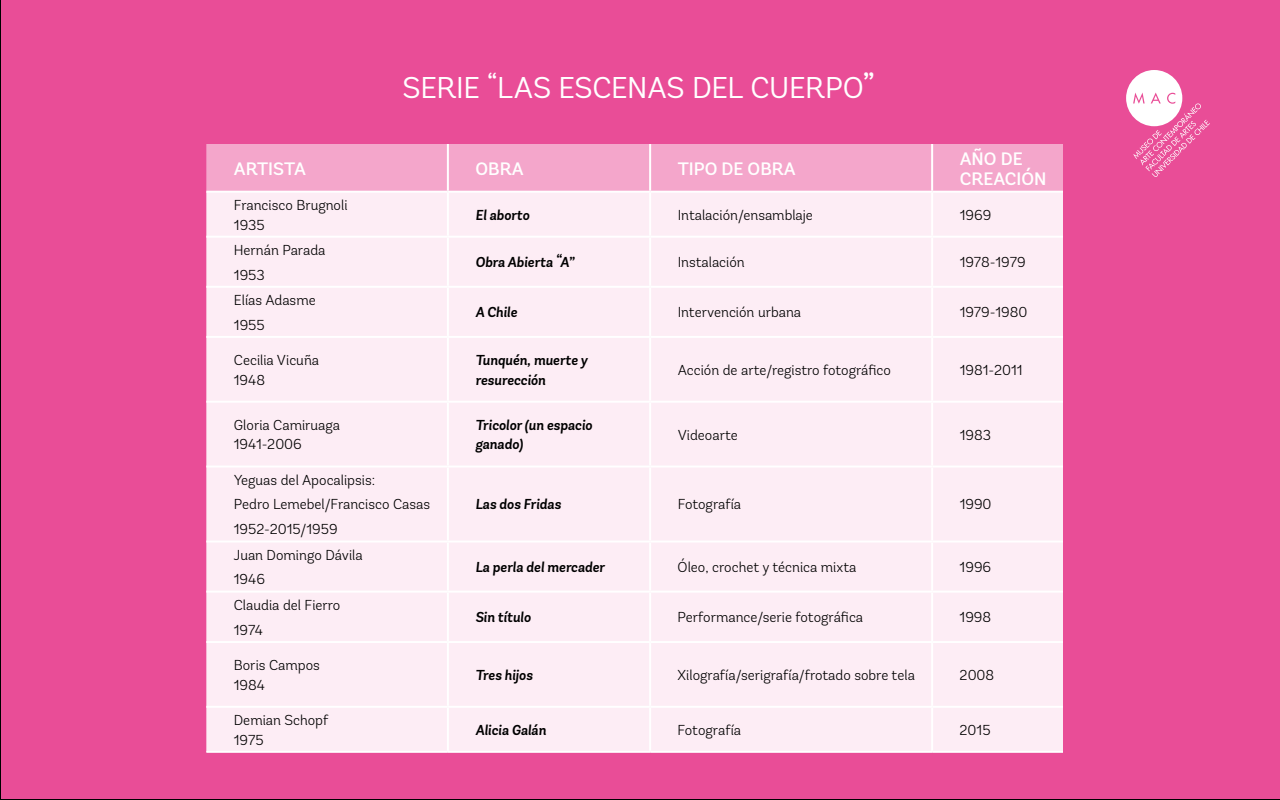
<style>
.page{position:relative;width:1280px;height:800px;background:#e94d97}
.page>*{position:absolute;margin:0;border:0;box-sizing:border-box;transform-origin:0 0}
.t1{font:30px "Andes";letter-spacing:-.01em;color:#fff}
.t2{font:500 18px/19.8px "Andes";color:#fff}
.t3{font:300 14.4px/24.9px "Andes";color:#000}
.t4{font:italic 600 14.4px/19.8px "Andes";color:#000}
.s1{font-size:36px}
</style>
<div class="page">
<svg style="left:1126px;top:70px;width:84px;height:107px"></svg>
<div style="left:206px;top:144px;width:857px;height:47px;background:#f4a6cb"></div>
<div style="left:206px;top:193px;width:857px;height:558px;background:#fdedf5"></div>
<hr style="left:447px;top:144px;width:2px;height:47px;background:#fff">
<hr style="left:649px;top:144px;width:2px;height:47px;background:#fff">
<hr style="left:931px;top:144px;width:2px;height:47px;background:#fff">
<hr style="left:206px;top:191px;width:242px;height:2px;background:#fff">
<hr style="left:448px;top:191px;width:202px;height:2px;background:#fff">
<hr style="left:447px;top:193px;width:2px;height:43px;background:#fff">
<hr style="left:650px;top:191px;width:282px;height:2px;background:#fff">
<hr style="left:649px;top:193px;width:2px;height:43px;background:#fff">
<hr style="left:932px;top:191px;width:131px;height:2px;background:#fff">
<hr style="left:931px;top:193px;width:2px;height:43px;background:#fff">
<hr style="left:206px;top:236px;width:242px;height:2px;background:#fff">
<hr style="left:448px;top:236px;width:202px;height:2px;background:#fff">
<hr style="left:447px;top:238px;width:2px;height:48px;background:#fff">
<hr style="left:650px;top:236px;width:282px;height:2px;background:#fff">
<hr style="left:649px;top:238px;width:2px;height:48px;background:#fff">
<hr style="left:932px;top:236px;width:131px;height:2px;background:#fff">
<hr style="left:931px;top:238px;width:2px;height:48px;background:#fff">
<hr style="left:206px;top:286px;width:242px;height:2px;background:#fff">
<hr style="left:448px;top:286px;width:202px;height:2px;background:#fff">
<hr style="left:447px;top:288px;width:2px;height:48px;background:#fff">
<hr style="left:650px;top:286px;width:282px;height:2px;background:#fff">
<hr style="left:649px;top:288px;width:2px;height:48px;background:#fff">
<hr style="left:932px;top:286px;width:131px;height:2px;background:#fff">
<hr style="left:931px;top:288px;width:2px;height:48px;background:#fff">
<hr style="left:206px;top:336px;width:242px;height:2px;background:#fff">
<hr style="left:448px;top:336px;width:202px;height:2px;background:#fff">
<hr style="left:447px;top:338px;width:2px;height:63px;background:#fff">
<hr style="left:650px;top:336px;width:282px;height:2px;background:#fff">
<hr style="left:649px;top:338px;width:2px;height:63px;background:#fff">
<hr style="left:932px;top:336px;width:131px;height:2px;background:#fff">
<hr style="left:931px;top:338px;width:2px;height:63px;background:#fff">
<hr style="left:206px;top:401px;width:242px;height:2px;background:#fff">
<hr style="left:448px;top:401px;width:202px;height:2px;background:#fff">
<hr style="left:447px;top:403px;width:2px;height:63px;background:#fff">
<hr style="left:650px;top:401px;width:282px;height:2px;background:#fff">
<hr style="left:649px;top:403px;width:2px;height:63px;background:#fff">
<hr style="left:932px;top:401px;width:131px;height:2px;background:#fff">
<hr style="left:931px;top:403px;width:2px;height:63px;background:#fff">
<hr style="left:206px;top:466px;width:242px;height:2px;background:#fff">
<hr style="left:448px;top:466px;width:202px;height:2px;background:#fff">
<hr style="left:447px;top:468px;width:2px;height:73px;background:#fff">
<hr style="left:650px;top:466px;width:282px;height:2px;background:#fff">
<hr style="left:649px;top:468px;width:2px;height:73px;background:#fff">
<hr style="left:932px;top:466px;width:131px;height:2px;background:#fff">
<hr style="left:931px;top:468px;width:2px;height:73px;background:#fff">
<hr style="left:206px;top:541px;width:242px;height:2px;background:#fff">
<hr style="left:448px;top:541px;width:202px;height:2px;background:#fff">
<hr style="left:447px;top:543px;width:2px;height:48px;background:#fff">
<hr style="left:650px;top:541px;width:282px;height:2px;background:#fff">
<hr style="left:649px;top:543px;width:2px;height:48px;background:#fff">
<hr style="left:932px;top:541px;width:131px;height:2px;background:#fff">
<hr style="left:931px;top:543px;width:2px;height:48px;background:#fff">
<hr style="left:206px;top:591px;width:242px;height:2px;background:#fff">
<hr style="left:448px;top:591px;width:202px;height:2px;background:#fff">
<hr style="left:447px;top:593px;width:2px;height:48px;background:#fff">
<hr style="left:650px;top:591px;width:282px;height:2px;background:#fff">
<hr style="left:649px;top:593px;width:2px;height:48px;background:#fff">
<hr style="left:932px;top:591px;width:131px;height:2px;background:#fff">
<hr style="left:931px;top:593px;width:2px;height:48px;background:#fff">
<hr style="left:206px;top:641px;width:242px;height:2px;background:#fff">
<hr style="left:448px;top:641px;width:202px;height:2px;background:#fff">
<hr style="left:447px;top:643px;width:2px;height:63px;background:#fff">
<hr style="left:650px;top:641px;width:282px;height:2px;background:#fff">
<hr style="left:649px;top:643px;width:2px;height:63px;background:#fff">
<hr style="left:932px;top:641px;width:131px;height:2px;background:#fff">
<hr style="left:931px;top:643px;width:2px;height:63px;background:#fff">
<hr style="left:206px;top:706px;width:242px;height:2px;background:#fff">
<hr style="left:448px;top:706px;width:202px;height:2px;background:#fff">
<hr style="left:447px;top:708px;width:2px;height:43px;background:#fff">
<hr style="left:650px;top:706px;width:282px;height:2px;background:#fff">
<hr style="left:649px;top:708px;width:2px;height:43px;background:#fff">
<hr style="left:932px;top:706px;width:131px;height:2px;background:#fff">
<hr style="left:931px;top:708px;width:2px;height:43px;background:#fff">
<hr style="left:206px;top:751px;width:242px;height:2px;background:#fff">
<hr style="left:448px;top:751px;width:202px;height:2px;background:#fff">
<hr style="left:650px;top:751px;width:282px;height:2px;background:#fff">
<hr style="left:932px;top:751px;width:131px;height:2px;background:#fff">
<h1 class="t1" style="left:403px;top:69px;width:474px">SERIE “LAS ESCENAS DEL CUERPO<span class="s1">”</span></h1>
<p class="t2" style="left:234px;top:159px;width:74px">ARTISTA</p>
<p class="t2" style="left:475px;top:159px;width:50px">OBRA</p>
<p class="t2" style="left:678px;top:159px;width:120px">TIPO DE OBRA</p>
<p class="t2" style="left:960px;top:149px;width:88px">AÑO DE<br>CREACIÓN</p>
<p class="t3" style="left:234px;top:195px;width:115px;line-height:19.8px">Francisco Brugnoli<br>1935</p>
<p class="t4" style="left:476px;top:205px;width:56px">El aborto</p>
<p class="t3" style="left:678px;top:202px;width:137px">Intalación/ensamblaje</p>
<p class="t3" style="left:960px;top:202px;width:33px">1969</p>
<p class="t3" style="left:234px;top:237px;width:93px">Hernán Parada<br>1953</p>
<p class="t4" style="left:475px;top:253px;width:101px">Obra Abierta “A”</p>
<p class="t3" style="left:678px;top:250px;width:69px">Instalación</p>
<p class="t3" style="left:960px;top:250px;width:67px">1978-1979</p>
<p class="t3" style="left:234px;top:287px;width:83px">Elías Adasme<br>1955</p>
<p class="t4" style="left:475px;top:303px;width:43px">A Chile</p>
<p class="t3" style="left:678px;top:300px;width:125px">Intervención urbana</p>
<p class="t3" style="left:960px;top:300px;width:69px">1979-1980</p>
<p class="t3" style="left:234px;top:350px;width:87px;line-height:19.8px">Cecilia Vicuña<br>1948</p>
<p class="t4" style="left:475px;top:350px;width:114px">Tunquén, muerte y resurección</p>
<p class="t3" style="left:678px;top:357px;width:215px">Acción de arte/registro fotográfico</p>
<p class="t3" style="left:960px;top:357px;width:64px">1981-2011</p>
<p class="t3" style="left:234px;top:415px;width:108px;line-height:19.8px">Gloria Camiruaga<br>1941-2006</p>
<p class="t4" style="left:475px;top:415px;width:118px">Tricolor (un espacio ganado)</p>
<p class="t3" style="left:678px;top:422px;width:62px">Videoarte</p>
<p class="t3" style="left:960px;top:422px;width:33px">1983</p>
<p class="t3" style="left:234px;top:467px;width:198px">Yeguas del Apocalipsis:<br>Pedro Lemebel/Francisco Casas<br>1952-2015/1959</p>
<p class="t4" style="left:475px;top:495px;width:87px">Las dos Fridas</p>
<p class="t3" style="left:678px;top:492px;width:65px">Fotografía</p>
<p class="t3" style="left:960px;top:492px;width:33px">1990</p>
<p class="t3" style="left:234px;top:542px;width:130px">Juan Domingo Dávila<br>1946</p>
<p class="t3" style="left:234px;top:592px;width:108px">Claudia del Fierro<br>1974</p>
<p class="t4" style="left:475px;top:557px;width:131px">La perla del mercader</p>
<p class="t3" style="left:678px;top:555px;width:180px">Óleo, crochet y técnica mixta</p>
<p class="t3" style="left:960px;top:555px;width:33px">1996</p>
<p class="t4" style="left:475px;top:608px;width:57px">Sin título</p>
<p class="t3" style="left:678px;top:605px;width:187px">Performance/serie fotográfica</p>
<p class="t3" style="left:960px;top:605px;width:33px">1998</p>
<p class="t3" style="left:234px;top:655px;width:88px;line-height:19.8px">Boris Campos<br>1984</p>
<p class="t4" style="left:475px;top:665px;width:59px">Tres hijos</p>
<p class="t3" style="left:678px;top:662px;width:239px">Xilografía/serigrafía/frotado sobre tela</p>
<p class="t3" style="left:960px;top:662px;width:36px">2008</p>
<p class="t3" style="left:234px;top:710px;width:96px;line-height:19.8px">Demian Schopf<br>1975</p>
<p class="t4" style="left:475px;top:720px;width:72px">Alicia Galán</p>
<p class="t3" style="left:678px;top:717px;width:65px">Fotografía</p>
<p class="t3" style="left:960px;top:717px;width:33px">2015</p>
</div>
